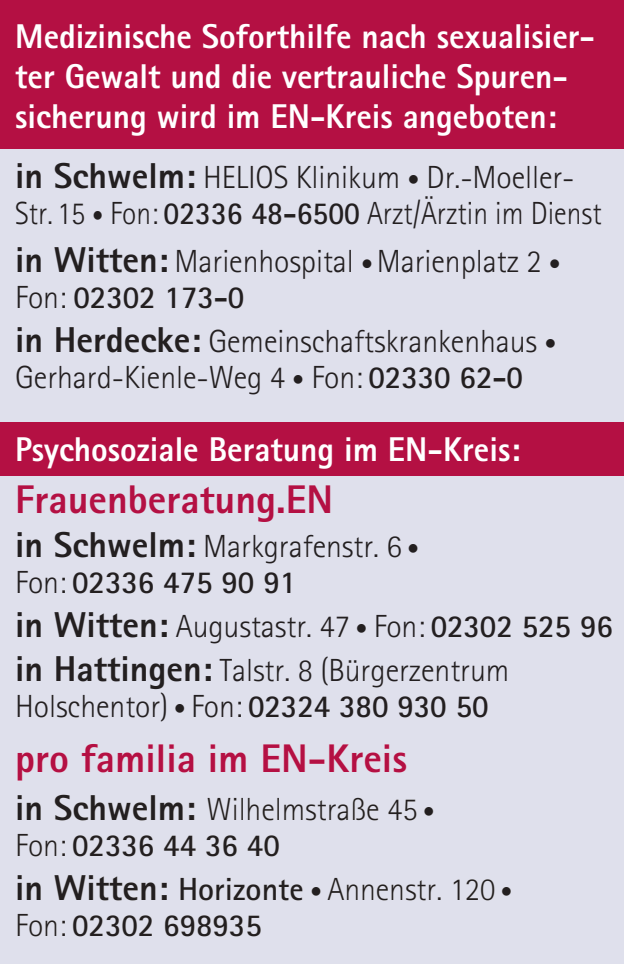
<style>
.page{position:relative;width:624px;height:964px;background:#dfe0ec}
.page>*{position:absolute;margin:0;border:0;box-sizing:border-box;transform-origin:0 0}
.t1{font:800 40px "Rotis Sans Serif";color:#b41043}
.t2{font:800 34.4px/40px "Rotis Sans Serif";color:#fff}
.t3{font:300 32px/36px "Rotis Sans Serif";letter-spacing:-.005em;color:#231f20}
.t4{font:700 32px/36px "Rotis Sans Serif";letter-spacing:-.005em;color:#231f20}
.s1{font-weight:800;font-size:36px}
.s2{font-size:24px}
.s3{font-weight:700}
.s4{font-style:italic;font-size:24px}
.s5{font-weight:300;font-size:24px}
.s6{font-weight:300}
</style>
<div class="page">
<div style="left:0;top:0;width:624px;height:149px;background:#b41043"></div>
<div style="left:0;top:422px;width:624px;height:54px;background:#b41043"></div>
<p class="t2" style="left:15px;top:16px;width:581px">Medizinische Soforthilfe nach sexualisier&shy;ter Gewalt und die vertrauliche Spuren&shy;sicherung wird im EN-Kreis angeboten:</p>
<p class="t3" style="left:15px;top:159px;width:588px"><span class="s1">in Schwelm:</span> HELIOS Klinikum <span class="s2">•</span> Dr.-Moeller-<br>Str. 15 <span class="s2">•</span> Fon: <span class="s3">02336 48-6500</span> Arzt/Ärztin im Dienst</p>
<p class="t3" style="left:15px;top:243px;width:545px"><span class="s1">in Witten:</span> Marienhospital <span class="s4">•</span> Marienplatz 2 <span class="s4">•<br></span>Fon: <span class="s3">02302 173-0</span></p>
<p class="t3" style="left:15px;top:323px;width:542px"><span class="s1">in Herdecke:</span> Gemeinschaftskrankenhaus <span class="s2">•<br></span>Gerhard-Kienle-Weg 4 <span class="s2">•</span> Fon: <span class="s3">02330 62-0</span></p>
<p class="t2" style="left:15px;top:429px;width:506px">Psychosoziale Beratung im EN-Kreis:</p>
<p class="t1" style="left:15px;top:474px;width:319px">Frauenberatung.EN</p>
<p class="t3" style="left:15px;top:528px;width:405px"><span class="s1">in Schwelm:</span> Markgrafenstr. 6 <span class="s2">•<br></span>Fon: <span class="s3">02336 475 90 91</span></p>
<p class="t3" style="left:15px;top:604px;width:599px;line-height:44px"><span class="s1">in Witten:</span> Augustastr. 47 <span class="s2">•</span> Fon: <span class="s3">02302 525 96 </span><span class="s1">in Hattingen:</span> Talstr. 8 (Bürgerzentrum</p>
<p class="t3" style="left:15px;top:688px;width:475px">Holschentor) <span class="s2">•</span> Fon: <span class="s3">02324 380 930 50</span></p>
<p class="t1" style="left:15px;top:733px;width:393px">pro familia im EN-Kreis</p>
<p class="t3" style="left:15px;top:791px;width:421px"><span class="s1">in Schwelm:</span> Wilhelmstraße 45 <span class="s2">•<br></span>Fon: <span class="s3">02336 44 36 40</span></p>
<p class="t4" style="left:15px;top:871px;width:498px"><span class="s1">in Witten:</span> Horizonte <span class="s5">•</span> <span class="s6">Annenstr. 120</span> <span class="s5">•<br></span><span class="s6">Fon:</span> 02302 698935</p>
</div>
